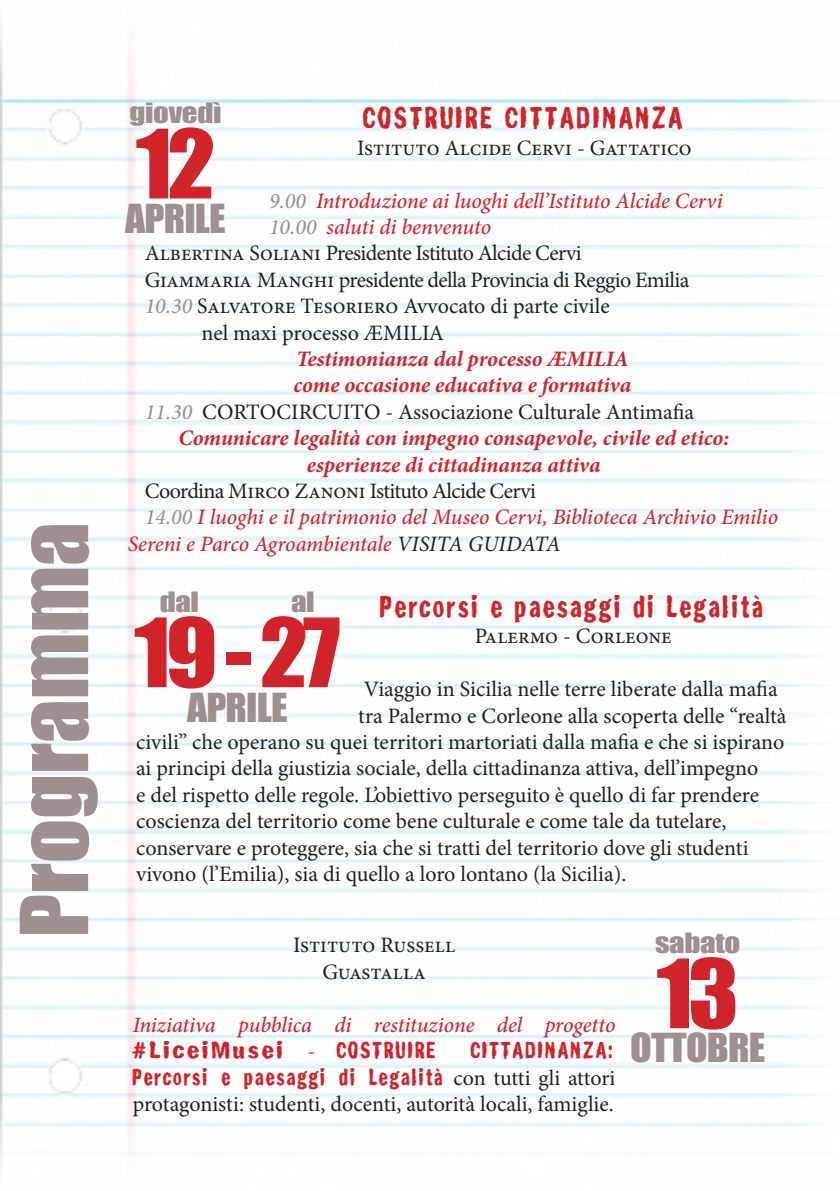
<style>
.page{position:relative;width:840px;height:1191px;background:#fff}
.page>*{position:absolute;margin:0;border:0;box-sizing:border-box;transform-origin:0 0}
.t1{font:88.2px "Impact";letter-spacing:-.05em;color:#d1232a;scale:1.08 1}
.t2{font:86.6px "Impact";color:#9f9090}
.t3{font:36.8px "Impact";letter-spacing:-.02em;color:#9f9090;scale:1.08 1}
.t4{font:28.8px "Franc Gothique Brush";color:#d1232a}
.t5{font:25.6px "Impact";letter-spacing:-.01em;color:#9f9090;scale:1.2 1}
.t6{font:22px/26.4px "Minion Pro";letter-spacing:-.005em;color:#231f20;text-align:justify}
.t7{font:italic 500 22px/26.4px "Minion Pro";letter-spacing:-.01em;color:#d1232a}
.t8{font:italic 700 22px "Minion Pro";letter-spacing:-.005em;color:#d1232a}
.s1{color:#9f9090}
.s2{font-weight:500;font-style:italic;color:#9f9090}
.s3{font-weight:400;color:#231f20}
.s4{font-family:"Franc Gothique Brush";font-weight:400;font-style:normal}
.s5{font-weight:400;font-style:normal}
.s6{font-family:"Franc Gothique Brush";color:#d1232a}
</style>
<div class="page">
<img style="left:0;top:26px;width:839px;height:1139px">
<div style="left:109px;top:567px;width:255px;height:180px;background:#fff;opacity:.75"></div>
<div style="left:100px;top:78px;width:150px;height:180px;background:#fff;opacity:.75"></div>
<div style="left:605px;top:908px;width:184px;height:180px;background:#fff"></div>
<p class="t2" style="left:-13px;top:937px;width:417px;rotate:-90deg">Programma</p>
<p class="t5" style="left:129px;top:93px;width:78px">giovedì</p>
<p class="t1" style="left:136px;top:95px;width:75px">12</p>
<p class="t3" style="left:125px;top:190px;width:95px">APRILE</p>
<p class="t4" style="left:363px;top:100px;width:324px">COSTRUIRE CITTADINANZA</p>
<p class="t6" style="left:357px;top:135px;width:336px">Istituto Alcide Cervi - Gattatico</p>
<p class="t7" style="left:269px;top:187px;width:455px"><span class="s1">9.00</span> Introduzione ai luoghi dell’Istituto Alcide Cervi</p>
<p class="t7" style="left:269px;top:214px;width:223px"><span class="s1">10.00</span> saluti di benvenuto</p>
<p class="t6" style="left:145px;top:240px;width:438px">Albertina Soliani Presidente Istituto Alcide Cervi</p>
<p class="t6" style="left:145px;top:267px;width:546px">Giammaria Manghi presidente della Provincia di Reggio Emilia</p>
<p class="t6" style="left:145px;top:293px;width:466px"><span class="s2">10.30</span> Salvatore Tesoriero Avvocato di parte civile</p>
<p class="t6" style="left:201px;top:319px;width:244px">nel maxi processo ÆMILIA</p>
<p class="t8" style="left:296px;top:343px;width:334px">Testimonianza dal processo ÆMILIA</p>
<p class="t8" style="left:293px;top:370px;width:339px">come occasione educativa e formativa</p>
<p class="t6" style="left:145px;top:399px;width:550px"><span class="s2">11.30</span> CORTOCIRCUITO - Associazione Culturale Antimafia</p>
<p class="t8" style="left:178px;top:422px;width:552px">Comunicare legalità con impegno consapevole, civile ed etico:</p>
<p class="t8" style="left:307px;top:449px;width:295px">esperienze di cittadinanza attiva</p>
<p class="t6" style="left:145px;top:478px;width:392px">Coordina Mirco Zanoni Istituto Alcide Cervi</p>
<p class="t7" style="left:128px;top:504px;width:651px;text-indent:17px"><span class="s1">14.00</span> I luoghi e il patrimonio del Museo Cervi, Biblioteca Archivio Emilio<br>Sereni e Parco Agroambientale <span class="s3">VISITA GUIDATA</span></p>
<p class="t4" style="left:380px;top:588px;width:387px">Percorsi e paesaggi di Legalità</p>
<p class="t6" style="left:474px;top:623px;width:198px">Palermo - Corleone</p>
<p class="t6" style="left:364px;top:676px;width:415px">Viaggio in Sicilia nelle terre liberate dalla mafia</p>
<p class="t6" style="left:358px;top:702px;width:429px">tra Palermo e Corleone alla scoperta delle “realtà</p>
<p class="t6" style="left:136px;top:729px;width:649px">civili” che operano su quei territori martoriati dalla mafia e che si ispirano</p>
<p class="t6" style="left:136px;top:755px;width:623px">ai principi della giustizia sociale, della cittadinanza attiva, dell’impegno</p>
<p class="t6" style="left:136px;top:781px;width:624px">e del rispetto delle regole. L’obiettivo perseguito è quello di far prendere</p>
<p class="t6" style="left:136px;top:808px;width:591px">coscienza del territorio come bene culturale e come tale da tutelare,</p>
<p class="t6" style="left:136px;top:834px;width:613px">conservare e proteggere, sia che si tratti del territorio dove gli studenti</p>
<p class="t6" style="left:136px;top:861px;width:491px">vivono (l’Emilia), sia di quello a loro lontano (la Sicilia).</p>
<p class="t5" style="left:159px;top:582px;width:34px">dal</p>
<p class="t5" style="left:291px;top:582px;width:21px">al</p>
<p class="t1" style="left:134px;top:584px;width:192px">19 - 27</p>
<p class="t3" style="left:187px;top:678px;width:95px">APRILE</p>
<p class="t6" style="left:293px;top:932px;width:163px">Istituto Russell</p>
<p class="t6" style="left:322px;top:958px;width:105px">Guastalla</p>
<p class="t7" style="left:133px;top:1011px;width:484px">Iniziativa pubblica di restituzione del progetto <span class="s4">#LiceiMusei</span> <span class="s5">-</span> <span class="s4">COSTRUIRE</span></p>
<p class="t6" style="left:133px;top:1038px;width:484px;text-indent:338px"><span class="s6">CITTADINANZA:<br>Percorsi e paesaggi di Legalità</span> con tutti gli attori protagonisti: studenti, docenti, autorità locali, famiglie.</p>
<p class="t5" style="left:654px;top:922px;width:73px">sabato</p>
<p class="t1" style="left:656px;top:925px;width:77px">13</p>
<p class="t3" style="left:629px;top:1019px;width:126px">OTTOBRE</p>
</div>
